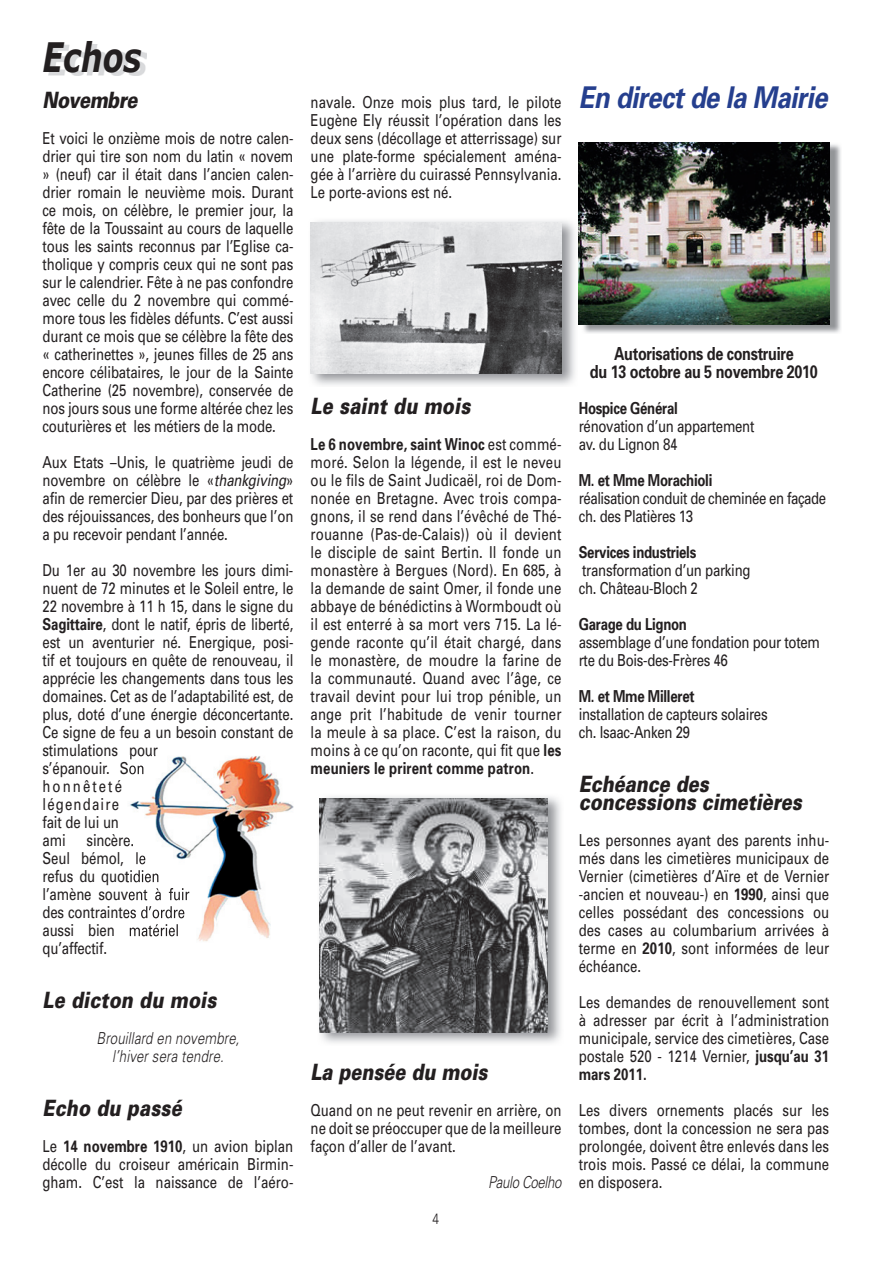
<style>
.page{position:relative;width:893px;height:1263px;background:#fff}
.page>*{position:absolute;margin:0;border:0;box-sizing:border-box;transform-origin:0 0}
.t1{font:italic 700 40.5px "Verdana";color:#231f20;scale:.75 1}
.t2{font:italic 700 30px "Univers";letter-spacing:-.02em;color:#253f8e;scale:.86 1}
.t3{font:italic 900 22.5px/18px "Univers";color:#231f20;scale:.8 1}
.t4{font:italic 900 22.5px "Univers";letter-spacing:-.025em;color:#231f20;scale:.8 1}
.t5{font:700 18px/18px "Univers";letter-spacing:-.02em;color:#231f20;text-align:center;scale:.8 1}
.t6{font:16.5px/18px "Univers";letter-spacing:-.01em;color:#231f20;text-align:justify;scale:.8 1}
.t7{font:700 16.5px "Univers";letter-spacing:-.02em;color:#231f20;scale:.8 1}
.t8{font:16.5px/18px "Univers";letter-spacing:-.03em;color:#231f20;scale:.8 1}
.t9{font:italic 300 16.5px/18px "Univers";letter-spacing:.01em;color:#231f20;text-align:center;scale:.8 1}
.t10{font:italic 300 16.5px "Univers";letter-spacing:-.025em;color:#231f20;scale:.8 1}
.t11{font:300 15px "Univers";color:#231f20;scale:.8 1}
.s1{font-style:italic}
.s2{font-weight:700}
</style>
<div class="page">
<img style="left:49px;top:44px;width:98px;height:32px">
<img style="left:581px;top:142px;width:260px;height:191px">
<img style="left:579px;top:143px;width:251px;height:182px">
<img style="left:127px;top:756px;width:166px;height:186px">
<img style="left:127px;top:756px;width:31px;height:3px">
<img style="left:127px;top:762px;width:18px;height:15px">
<svg style="left:127px;top:834px;width:7px;height:12px"></svg>
<img style="left:127px;top:852px;width:19px;height:14px">
<img style="left:127px;top:870px;width:33px;height:15px">
<img style="left:127px;top:888px;width:63px;height:12px">
<img style="left:127px;top:906px;width:58px;height:12px">
<img style="left:127px;top:924px;width:52px;height:12px">
<img style="left:310px;top:221px;width:265px;height:164px">
<img style="left:311px;top:223px;width:250px;height:151px">
<img style="left:319px;top:796px;width:242px;height:247px">
<img style="left:319px;top:798px;width:228px;height:234px">
<h1 class="t1" style="left:43px;top:32px;width:134px">Echos</h1>
<h3 class="t4" style="left:43px;top:86px;width:120px">Novembre</h3>
<p class="t6" style="left:43px;top:129px;width:315px">Et voici le onzième mois de notre calen&shy;drier qui tire son nom du latin « novem » (neuf) car il était dans l’ancien calen&shy;drier romain le neuvième mois. Durant ce mois, on célèbre, le premier jour, la fête de la Toussaint au cours de laquelle tous les saints reconnus par l’Eglise ca&shy;tholique y compris ceux qui ne sont pas sur le calendrier. Fête à ne pas confondre avec celle du 2 novembre qui commé&shy;more tous les fidèles défunts. C’est aussi durant ce mois que se célèbre la fête des « catherinettes », jeunes filles de 25 ans encore célibataires, le jour de la Sainte Catherine (25 novembre), conservée de nos jours sous une forme altérée chez les couturières et les métiers de la mode.</p>
<p class="t6" style="left:43px;top:453px;width:315px">Aux Etats –Unis, le quatrième jeudi de novembre on célèbre le «<span class="s1">thankgiving</span>» afin de remercier Dieu, par des prières et des réjouissances, des bonheurs que l’on a pu recevoir pendant l’année.</p>
<p class="t6" style="left:43px;top:561px;width:315px;text-align:left">Du 1er au 30 novembre les jours dimi&shy;nuent de 72 minutes et le Soleil entre, le<br>22 novembre à 11 h 15, dans le signe du<br><span class="s2">Sagittaire</span>, dont le natif, épris de liberté, est un aventurier né. Energique, posi&shy;tif et toujours en quête de renouveau, il apprécie les changements dans tous les domaines. Cet as de l’adaptabilité est, de plus, doté d’une énergie déconcertante.<br>Ce signe de feu a un besoin constant de stimulations pour<br>s’épanouir. Son<br>honnêteté<br>légendaire<br>fait de lui un<br>ami</p>
<p class="t6" style="left:43px;top:831px;width:185px;text-align:left;text-indent:44px">sincère.<br>Seul bémol, le<br>refus du quotidien l’amène souvent à fuir des contraintes d’ordre aussi bien matériel qu’affectif.</p>
<h3 class="t3" style="left:43px;top:990px;width:219px">Le dicton du mois</h3>
<p class="t9" style="left:96px;top:1029px;width:180px">Brouillard en novembre, l’hiver sera tendre.</p>
<h3 class="t3" style="left:43px;top:1098px;width:175px">Echo du passé</h3>
<p class="t6" style="left:43px;top:1137px;width:315px">Le <span class="s2">14 novembre 1910</span>, un avion biplan décolle du croiseur américain Birmin&shy;gham. C’est la naissance de l’aéro-</p>
<p class="t6" style="left:311px;top:93px;width:315px">navale. Onze mois plus tard, le pilote Eugène Ely réussit l’opération dans les deux sens (décollage et atterrissage) sur une plate-forme spécialement aména&shy;gée à l’arrière du cuirassé Pennsylvania.<br>Le porte-avions est né.</p>
<h2 class="t2" style="left:579px;top:78px;width:291px">En direct de la Mairie</h2>
<h3 class="t3" style="left:311px;top:396px;width:201px">Le saint du mois</h3>
<p class="t6" style="left:311px;top:435px;width:315px"><span class="s2">Le 6 novembre, saint Winoc</span> est commé&shy;moré. Selon la légende, il est le neveu ou le fils de Saint Judicaël, roi de Dom&shy;nonée en Bretagne. Avec trois compa&shy;gnons, il se rend dans l’évêché de Thé&shy;rouanne (Pas-de-Calais)) où il devient le disciple de saint Bertin. Il fonde un monastère à Bergues (Nord). En 685, à la demande de saint Omer, il fonde une abbaye de bénédictins à Wormboudt où il est enterré à sa mort vers 715. La lé&shy;gende raconte qu’il était chargé, dans le monastère, de moudre la farine de la communauté. Quand avec l’âge, ce travail devint pour lui trop pénible, un ange prit l’habitude de venir tourner la meule à sa place. C’est la raison, du moins à ce qu’on raconte, qui fit que <span class="s2">les meuniers le prirent comme patron</span>.</p>
<h3 class="t3" style="left:311px;top:1062px;width:223px">La pensée du mois</h3>
<p class="t6" style="left:311px;top:1101px;width:315px">Quand on ne peut revenir en arrière, on ne doit se préoccuper que de la meilleure façon d’aller de l’avant.</p>
<p class="t10" style="left:488px;top:1172px;width:93px">Paulo Coelho</p>
<p class="t11" style="left:432px;top:1210px;width:10px">4</p>
<p class="t5" style="left:590px;top:344px;width:286px">Autorisations de construire<br>du 13 octobre au 5 novembre 2010</p>
<p class="t7" style="left:579px;top:398px;width:125px">Hospice Général</p>
<p class="t6" style="left:579px;top:417px;width:221px">rénovation d’un appartement av. du Lignon 84</p>
<p class="t7" style="left:579px;top:470px;width:168px">M. et Mme Morachioli</p>
<p class="t8" style="left:579px;top:489px;width:311px">réalisation conduit de cheminée en façade ch. des Platières 13</p>
<p class="t7" style="left:579px;top:542px;width:148px">Services industriels</p>
<p class="t6" style="left:579px;top:561px;width:216px">transformation d’un parking ch. Château-Bloch 2</p>
<p class="t7" style="left:579px;top:614px;width:137px">Garage du Lignon</p>
<p class="t6" style="left:579px;top:633px;width:303px">assemblage d’une fondation pour totem rte du Bois-des-Frères 46</p>
<p class="t7" style="left:579px;top:686px;width:146px">M. et Mme Milleret</p>
<p class="t6" style="left:579px;top:705px;width:238px">installation de capteurs solaires ch. Isaac-Anken 29</p>
<h3 class="t3" style="left:579px;top:774px;width:280px">Echéance des concessions cimetières</h3>
<p class="t6" style="left:579px;top:831px;width:315px">Les personnes ayant des parents inhu&shy;més dans les cimetières municipaux de Vernier (cimetières d’Aïre et de Vernier -ancien et nouveau-) en <span class="s2">1990</span>, ainsi que celles possédant des concessions ou des cases au columbarium arrivées à terme en <span class="s2">2010</span>, sont informées de leur échéance.</p>
<p class="t6" style="left:579px;top:993px;width:315px">Les demandes de renouvellement sont à adresser par écrit à l’administration municipale, service des cimetières, Case postale 520 - 1214 Vernier, <span class="s2">jusqu’au 31 mars 2011.</span></p>
<p class="t6" style="left:579px;top:1101px;width:315px">Les divers ornements placés sur les tombes, dont la concession ne sera pas prolongée, doivent être enlevés dans les trois mois. Passé ce délai, la commune en disposera.</p>
</div>
